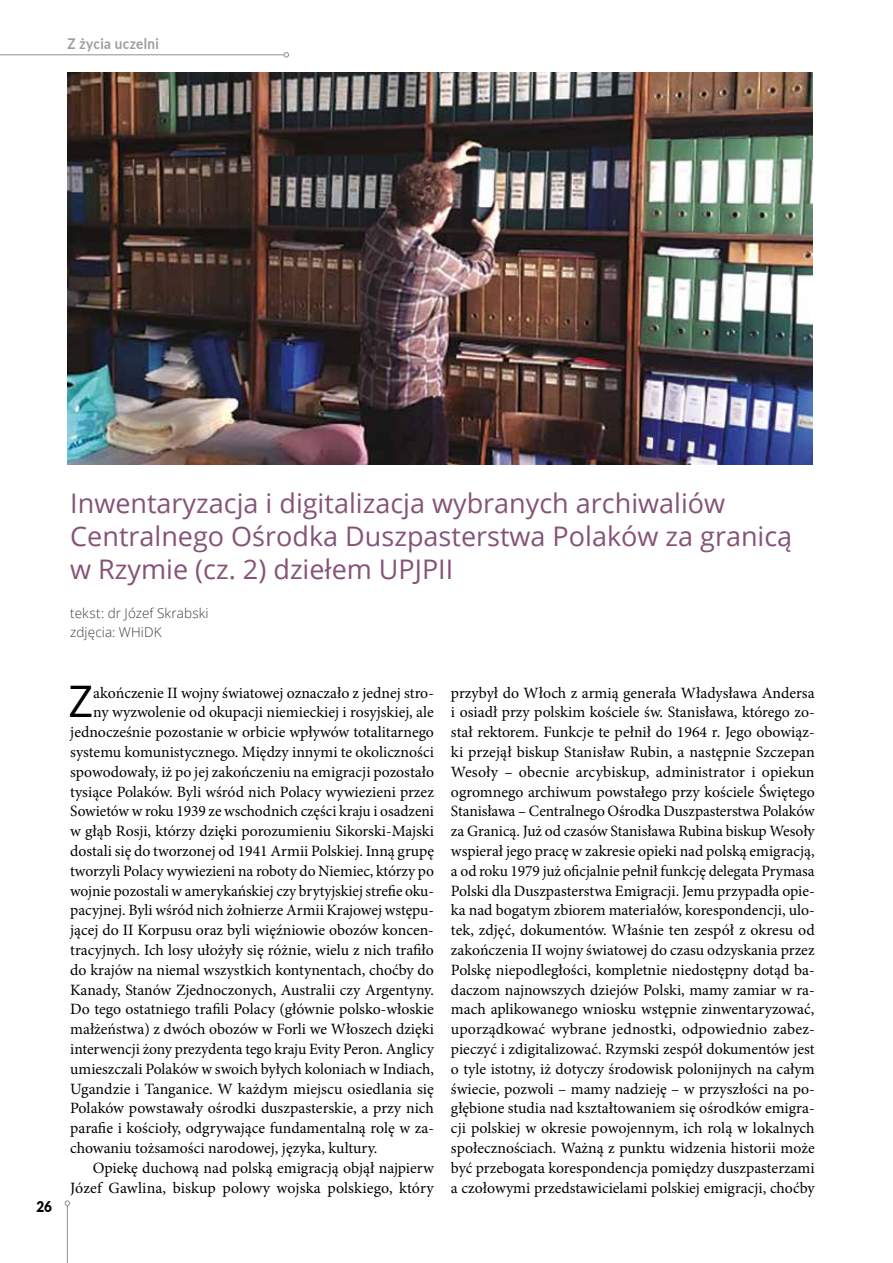
<style>
.page{position:relative;width:893px;height:1263px;background:#fff}
.page>*{position:absolute;margin:0;border:0;box-sizing:border-box;transform-origin:0 0}
.t1{font:43.5px "Open Sans";color:#000}
.t2{font:27px/33px "Open Sans";color:#855377}
.t3{font:15.75px/19.8px "Minion Pro";color:#000;text-align:justify}
.t4{font:700 14.85px "Lato";letter-spacing:.025em;color:#9d9d9c;scale:.91 1}
.t5{font:900 14.85px "Lato";color:#000;scale:.91 1}
.t6{font:300 13.5px/19.2px "Open Sans";letter-spacing:.01em;color:#3c3c3b}
</style>
<div class="page">
<img style="left:68px;top:72px;width:744px;height:393px">
<hr style="left:67px;top:1205px;width:1px;height:58px;background:#9d9d9c">
<svg style="left:65px;top:1200px;width:5px;height:6px"></svg>
<hr style="left:0;top:54px;width:284px;height:1px;background:#9d9d9c">
<svg style="left:284px;top:52px;width:5px;height:6px"></svg>
<p class="t4" style="left:68px;top:32px;width:102px">Z życia uczelni</p>
<h2 class="t2" style="left:70px;top:486px;width:724px">Inwentaryzacja i digitalizacja wybranych archiwaliów<br>Centralnego Ośrodka Duszpasterstwa Polaków za granicą w Rzymie (cz. 2) dziełem UPJPII</h2>
<p class="t6" style="left:70px;top:603px;width:140px">tekst: dr Józef Skrabski zdjęcia: WHiDK</p>
<p class="t5" style="left:36px;top:1195px;width:19px">26</p>
<h1 class="t1" style="left:68px;top:672px;width:26px">Z</h1>
<p class="t3" style="left:93px;top:683px;width:342px">akończenie II wojny światowej oznaczało z jednej stro-</p>
<p class="t3" style="left:93px;top:702px;width:342px">ny wyzwolenie od okupacji niemieckiej i rosyjskiej, ale</p>
<p class="t3" style="left:70px;top:722px;width:365px">jednocześnie pozostanie w orbicie wpływów totalitarnego</p>
<p class="t3" style="left:70px;top:742px;width:365px">systemu komunistycznego. Między innymi te okoliczności</p>
<p class="t3" style="left:70px;top:762px;width:365px">spowodowały, iż po jej zakończeniu na emigracji pozostało</p>
<p class="t3" style="left:70px;top:782px;width:365px">tysiące Polaków. Byli wśród nich Polacy wywiezieni przez</p>
<p class="t3" style="left:70px;top:801px;width:365px">Sowietów w roku 1939 ze wschodnich części kraju i osadzeni</p>
<p class="t3" style="left:70px;top:821px;width:365px">w głąb Rosji, którzy dzięki porozumieniu Sikorski-Majski</p>
<p class="t3" style="left:70px;top:841px;width:365px">dostali się do tworzonej od 1941 Armii Polskiej. Inną grupę</p>
<p class="t3" style="left:70px;top:861px;width:365px">tworzyli Polacy wywiezieni na roboty do Niemiec, którzy po</p>
<p class="t3" style="left:70px;top:881px;width:365px">wojnie pozostali w amerykańskiej czy brytyjskiej strefie oku-</p>
<p class="t3" style="left:70px;top:900px;width:365px">pacyjnej. Byli wśród nich żołnierze Armii Krajowej wstępu-</p>
<p class="t3" style="left:70px;top:920px;width:365px">jącej do II Korpusu oraz byli więźniowie obozów koncen-</p>
<p class="t3" style="left:70px;top:940px;width:365px">tracyjnych. Ich losy ułożyły się różnie, wielu z nich trafiło</p>
<p class="t3" style="left:70px;top:960px;width:365px">do krajów na niemal wszystkich kontynentach, choćby do</p>
<p class="t3" style="left:70px;top:980px;width:365px">Kanady, Stanów Zjednoczonych, Australii czy Argentyny.</p>
<p class="t3" style="left:70px;top:999px;width:365px">Do tego ostatniego trafili Polacy (głównie polsko-włoskie</p>
<p class="t3" style="left:70px;top:1019px;width:365px">małżeństwa) z dwóch obozów w Forli we Włoszech dzięki</p>
<p class="t3" style="left:70px;top:1039px;width:365px">interwencji żony prezydenta tego kraju Evity Peron. Anglicy</p>
<p class="t3" style="left:70px;top:1059px;width:365px">umieszczali Polaków w swoich byłych koloniach w Indiach,</p>
<p class="t3" style="left:70px;top:1079px;width:365px">Ugandzie i Tanganice. W każdym miejscu osiedlania się</p>
<p class="t3" style="left:70px;top:1098px;width:365px">Polaków powstawały ośrodki duszpasterskie, a przy nich</p>
<p class="t3" style="left:70px;top:1118px;width:365px">parafie i kościoły, odgrywające fundamentalną rolę w za-</p>
<p class="t3" style="left:70px;top:1138px;width:309px">chowaniu tożsamości narodowej, języka, kultury.</p>
<p class="t3" style="left:93px;top:1158px;width:343px">Opiekę duchową nad polską emigracją objął najpierw</p>
<p class="t3" style="left:70px;top:1178px;width:365px">Józef Gawlina, biskup polowy wojska polskiego, który</p>
<p class="t3" style="left:451px;top:683px;width:365px">przybył do Włoch z armią generała Władysława Andersa i osiadł przy polskim kościele św. Stanisława, którego zo&shy;stał rektorem. Funkcje te pełnił do 1964 r. Jego obowiąz&shy;ki przejął biskup Stanisław Rubin, a następnie Szczepan Wesoły – obecnie arcybiskup, administrator i opiekun ogromnego archiwum powstałego przy kościele Świętego Stanisława – Centralnego Ośrodka Duszpasterstwa Polaków za Granicą. Już od czasów Stanisława Rubina biskup Wesoły wspierał jego pracę w zakresie opieki nad polską emigracją, a od roku 1979 już oficjalnie pełnił funkcję delegata Prymasa Polski dla Duszpasterstwa Emigracji. Jemu przypadła opie&shy;ka nad bogatym zbiorem materiałów, korespondencji, ulo&shy;tek, zdjęć, dokumentów. Właśnie ten zespół z okresu od zakończenia II wojny światowej do czasu odzyskania przez Polskę niepodległości, kompletnie niedostępny dotąd ba&shy;daczom najnowszych dziejów Polski, mamy zamiar w ra&shy;mach aplikowanego wniosku wstępnie zinwentaryzować, uporządkować wybrane jednostki, odpowiednio zabez&shy;pieczyć i zdigitalizować. Rzymski zespół dokumentów jest o tyle istotny, iż dotyczy środowisk polonijnych na całym świecie, pozwoli – mamy nadzieję – w przyszłości na po&shy;głębione studia nad kształtowaniem się ośrodków emigra&shy;cji polskiej w okresie powojennym, ich rolą w lokalnych społecznościach. Ważną z punktu widzenia historii może być przebogata korespondencja pomiędzy duszpasterzami a czołowymi przedstawicielami polskiej emigracji, choćby</p>
</div>
